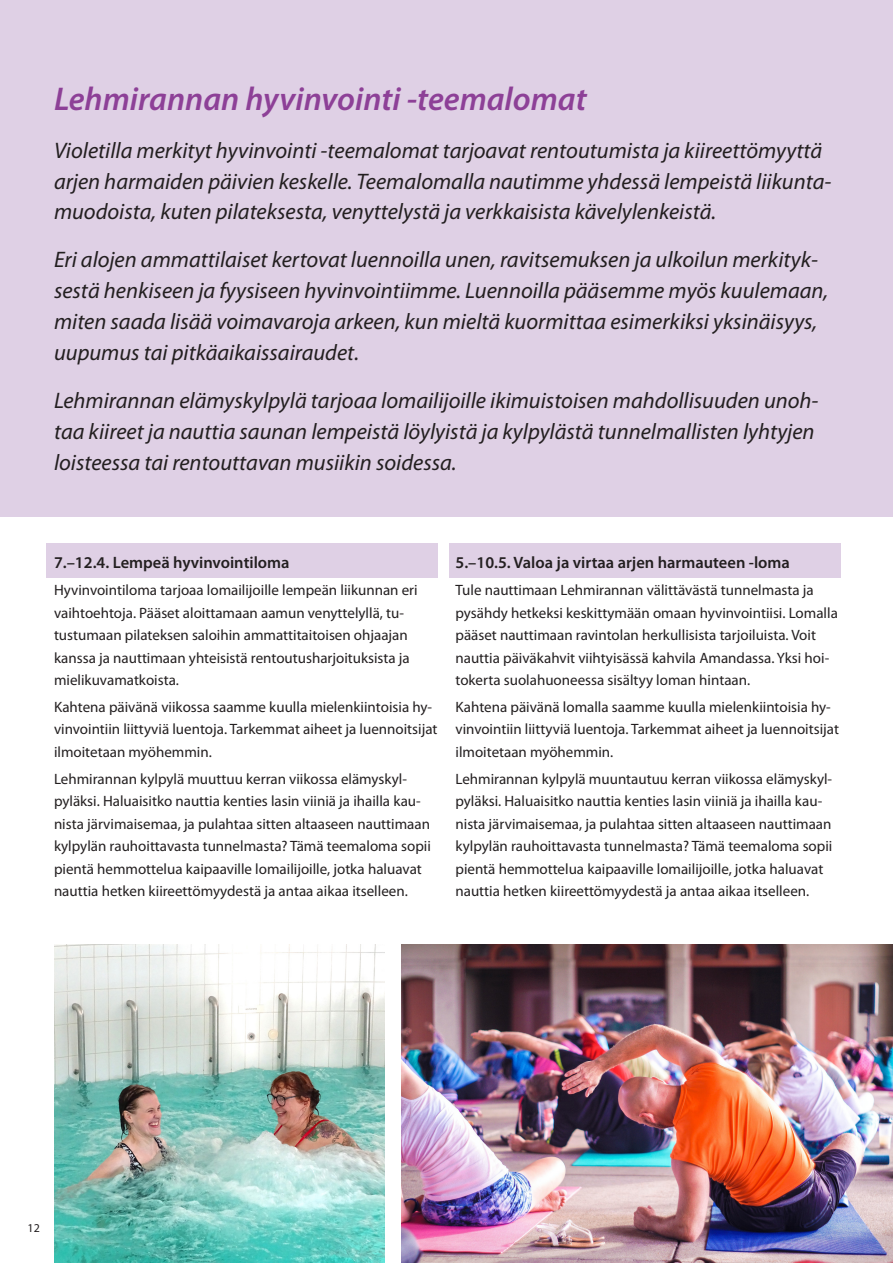
<style>
.page{position:relative;width:893px;height:1263px;background:#fff}
.page>*{position:absolute;margin:0;border:0;box-sizing:border-box;transform-origin:0 0}
.iso_otsikko{font:italic 600 33px "Myriad Pro";color:#8d4097}
.iso_otsikko-2{font:italic 22.5px/30.9px "Myriad Pro";color:#231f20}
.väliotsikko{font:600 16.5px "Myriad Pro";color:#231f20}
.leipis{font:15px/22.5px "Myriad Pro";color:#231f20}
.t1{font:12px "Myriad Pro";color:#231f20}
</style>
<div class="page">
<div style="left:46px;top:543px;width:391px;height:34px;background:#dfd0e5"></div>
<div style="left:450px;top:543px;width:391px;height:34px;background:#dfd0e5"></div>
<div style="left:0;top:0;width:893px;height:517px;background:#dfd0e5"></div>
<img style="left:402px;top:945px;width:491px;height:318px">
<img style="left:54px;top:945px;width:331px;height:318px">
<p class="iso_otsikko" style="left:54px;top:78px;width:534px">Lehmirannan hyvinvointi -teemalomat</p>
<p class="iso_otsikko-2" style="left:54px;top:134px;width:779px">Violetilla merkityt hyvinvointi -teemalomat tarjoavat rentoutumista ja kiireettömyyttä arjen harmaiden päivien keskelle. Teemalomalla nautimme yhdessä lempeistä liikunta&shy;muodoista, kuten pilateksesta, venyttelystä ja verkkaisista kävelylenkeistä.</p>
<p class="iso_otsikko-2" style="left:54px;top:244px;width:776px">Eri alojen ammattilaiset kertovat luennoilla unen, ravitsemuksen ja ulkoilun merkityk&shy;sestä henkiseen ja fyysiseen hyvinvointiimme. Luennoilla pääsemme myös kuulemaan, miten saada lisää voimavaroja arkeen, kun mieltä kuormittaa esimerkiksi yksinäisyys, uupumus tai pitkäaikaissairaudet.</p>
<p class="iso_otsikko-2" style="left:54px;top:384px;width:766px">Lehmirannan elämyskylpylä tarjoaa lomailijoille ikimuistoisen mahdollisuuden unoh&shy;taa kiireet ja nauttia saunan lempeistä löylyistä ja kylpylästä tunnelmallisten lyhtyjen loisteessa tai rentouttavan musiikin soidessa.</p>
<p class="väliotsikko" style="left:54px;top:552px;width:237px">7.–12.4. Lempeä hyvinvointiloma</p>
<p class="leipis" style="left:54px;top:579px;width:365px">Hyvinvointiloma tarjoaa lomailijoille lempeän liikunnan eri vaihtoehtoja. Pääset aloittamaan aamun venyttelyllä, tu&shy;tustumaan pilateksen saloihin ammattitaitoisen ohjaajan kanssa ja nauttimaan yhteisistä rentoutusharjoituksista ja mielikuvamatkoista.</p>
<p class="leipis" style="left:54px;top:695px;width:385px">Kahtena päivänä viikossa saamme kuulla mielenkiintoisia hy&shy;vinvointiin liittyviä luentoja. Tarkemmat aiheet ja luennoitsijat ilmoitetaan myöhemmin.</p>
<p class="leipis" style="left:54px;top:767px;width:378px">Lehmirannan kylpylä muuttuu kerran viikossa elämyskyl&shy;pyläksi. Haluaisitko nauttia kenties lasin viiniä ja ihailla kau&shy;nista järvimaisemaa, ja pulahtaa sitten altaaseen nauttimaan kylpylän rauhoittavasta tunnelmasta? Tämä teemaloma sopii pientä hemmottelua kaipaaville lomailijoille, jotka haluavat nauttia hetken kiireettömyydestä ja antaa aikaa itselleen.</p>
<p class="väliotsikko" style="left:455px;top:552px;width:336px">5.–10.5. Valoa ja virtaa arjen harmauteen -loma</p>
<p class="leipis" style="left:455px;top:579px;width:384px">Tule nauttimaan Lehmirannan välittävästä tunnelmasta ja pysähdy hetkeksi keskittymään omaan hyvinvointiisi. Lomalla pääset nauttimaan ravintolan herkullisista tarjoiluista. Voit nauttia päiväkahvit viihtyisässä kahvila Amandassa. Yksi hoi&shy;tokerta suolahuoneessa sisältyy loman hintaan.</p>
<p class="leipis" style="left:455px;top:695px;width:385px">Kahtena päivänä lomalla saamme kuulla mielenkiintoisia hy&shy;vinvointiin liittyviä luentoja. Tarkemmat aiheet ja luennoitsijat ilmoitetaan myöhemmin.</p>
<p class="leipis" style="left:455px;top:767px;width:378px">Lehmirannan kylpylä muuntautuu kerran viikossa elämyskyl&shy;pyläksi. Haluaisitko nauttia kenties lasin viiniä ja ihailla kau&shy;nista järvimaisemaa, ja pulahtaa sitten altaaseen nauttimaan kylpylän rauhoittavasta tunnelmasta? Tämä teemaloma sopii pientä hemmottelua kaipaaville lomailijoille, jotka haluavat nauttia hetken kiireettömyydestä ja antaa aikaa itselleen.</p>
<p class="t1" style="left:28px;top:1221px;width:14px">12</p>
</div>
